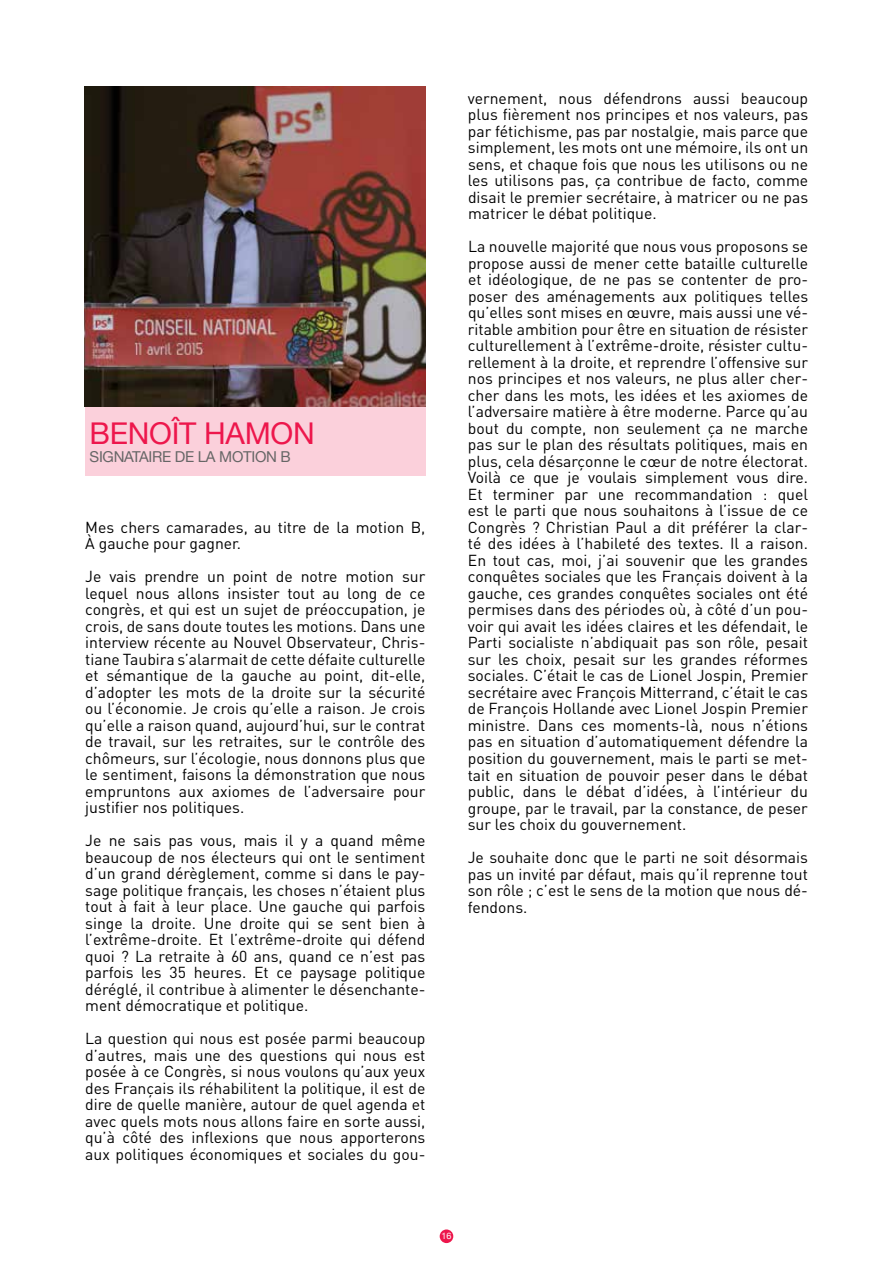
<style>
.page{position:relative;width:893px;height:1263px;background:#fff}
.page>*{position:absolute;margin:0;border:0;box-sizing:border-box;transform-origin:0 0}
.t1{font:30px "Helvetica Neue";letter-spacing:-.01em;color:#ed174c}
.t2{font:15.75px/16.5px "DIN";color:#000;text-align:justify}
.t3{font:15px "Helvetica Neue";letter-spacing:-.02em;color:#666}
.t4{font:9px "Helvetica Neue";color:#fff}
</style>
<div class="page">
<div style="left:440px;top:1229px;width:13px;height:14px;background:#ed174c;border-radius:50%"></div>
<div style="left:85px;top:405px;width:340px;height:71px;background:#fbd0db"></div>
<img style="left:85px;top:87px;width:340px;height:319px">
<h1 class="t1" style="left:90px;top:412px;width:227px">BENOÎT HAMON</h1>
<p class="t3" style="left:90px;top:446px;width:203px">SIGNATAIRE DE LA MOTION B</p>
<p class="t2" style="left:85px;top:518px;width:342px">Mes chers camarades, au titre de la motion B,<br>À gauche pour gagner.</p>
<p class="t2" style="left:85px;top:568px;width:342px">Je vais prendre un point de notre motion sur lequel nous allons insister tout au long de ce congrès, et qui est un sujet de préoccupation, je crois, de sans doute toutes les motions. Dans une interview récente au Nouvel Observateur, Chris&shy;tiane Taubira s’alarmait de cette défaite culturelle et sémantique de la gauche au point, dit-elle, d’adopter les mots de la droite sur la sécurité ou l’économie. Je crois qu’elle a raison. Je crois qu’elle a raison quand, aujourd’hui, sur le contrat de travail, sur les retraites, sur le contrôle des chômeurs, sur l’écologie, nous donnons plus que le sentiment, faisons la démonstration que nous empruntons aux axiomes de l’adversaire pour justifier nos politiques.</p>
<p class="t2" style="left:85px;top:832px;width:342px">Je ne sais pas vous, mais il y a quand même beaucoup de nos électeurs qui ont le sentiment d’un grand dérèglement, comme si dans le pay&shy;sage politique français, les choses n’étaient plus tout à fait à leur place. Une gauche qui parfois singe la droite. Une droite qui se sent bien à l’extrême-droite. Et l’extrême-droite qui défend quoi ? La retraite à 60 ans, quand ce n’est pas parfois les 35 heures. Et ce paysage politique déréglé, il contribue à alimenter le désenchante&shy;ment démocratique et politique.</p>
<p class="t2" style="left:85px;top:1030px;width:342px">La question qui nous est posée parmi beaucoup d’autres, mais une des questions qui nous est posée à ce Congrès, si nous voulons qu’aux yeux des Français ils réhabilitent la politique, il est de dire de quelle manière, autour de quel agenda et avec quels mots nous allons faire en sorte aussi, qu’à côté des inflexions que nous apporterons aux politiques économiques et sociales du gou-</p>
<p class="t2" style="left:468px;top:89px;width:342px">vernement, nous défendrons aussi beaucoup plus fièrement nos principes et nos valeurs, pas par fétichisme, pas par nostalgie, mais parce que simplement, les mots ont une mémoire, ils ont un sens, et chaque fois que nous les utilisons ou ne les utilisons pas, ça contribue de facto, comme disait le premier secrétaire, à matricer ou ne pas matricer le débat politique.</p>
<p class="t2" style="left:468px;top:238px;width:342px">La nouvelle majorité que nous vous proposons se propose aussi de mener cette bataille culturelle et idéologique, de ne pas se contenter de pro&shy;poser des aménagements aux politiques telles qu’elles sont mises en œuvre, mais aussi une vé&shy;ritable ambition pour être en situation de résister culturellement à l’extrême-droite, résister cultu&shy;rellement à la droite, et reprendre l’offensive sur nos principes et nos valeurs, ne plus aller cher&shy;cher dans les mots, les idées et les axiomes de l’adversaire matière à être moderne. Parce qu’au bout du compte, non seulement ça ne marche pas sur le plan des résultats politiques, mais en plus, cela désarçonne le cœur de notre électorat.<br>Voilà ce que je voulais simplement vous dire.<br>Et terminer par une recommandation : quel est le parti que nous souhaitons à l’issue de ce Congrès ? Christian Paul a dit préférer la clar&shy;té des idées à l’habileté des textes. Il a raison.<br>En tout cas, moi, j’ai souvenir que les grandes conquêtes sociales que les Français doivent à la gauche, ces grandes conquêtes sociales ont été permises dans des périodes où, à côté d’un pou&shy;voir qui avait les idées claires et les défendait, le Parti socialiste n’abdiquait pas son rôle, pesait sur les choix, pesait sur les grandes réformes sociales. C’était le cas de Lionel Jospin, Premier secrétaire avec François Mitterrand, c’était le cas de François Hollande avec Lionel Jospin Premier ministre. Dans ces moments-là, nous n’étions pas en situation d’automatiquement défendre la position du gouvernement, mais le parti se met&shy;tait en situation de pouvoir peser dans le débat public, dans le débat d’idées, à l’intérieur du groupe, par le travail, par la constance, de peser sur les choix du gouvernement.</p>
<p class="t2" style="left:468px;top:849px;width:342px">Je souhaite donc que le parti ne soit désormais pas un invité par défaut, mais qu’il reprenne tout son rôle ; c’est le sens de la motion que nous dé&shy;fendons.</p>
<p class="t4" style="left:441px;top:1229px;width:12px">16</p>
</div>
